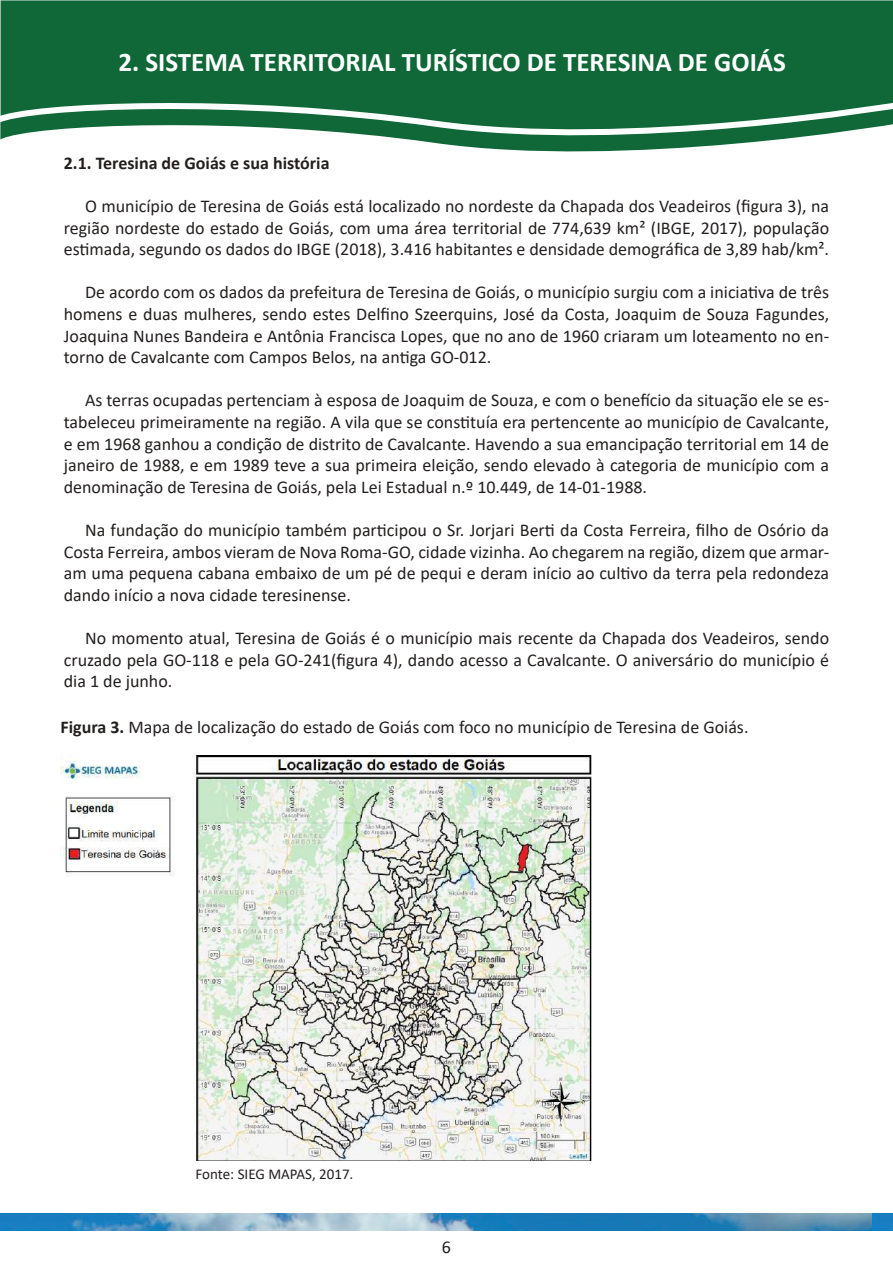
<style>
.page{position:relative;width:893px;height:1263px;background:#fff}
.page>*{position:absolute;margin:0;border:0;box-sizing:border-box;transform-origin:0 0}
.t1{font:700 27px "Calibri";color:#fff}
.t2{font:18px/21.6px "Calibri";color:#241f1f;text-align:justify}
.t3{font:700 18px "Calibri";color:#241f1f}
.t4{font:15px "Calibri";color:#241f1f}
.s1{font-weight:700}
</style>
<div class="page">
<img style="left:0;top:1213px;width:872px;height:17px">
<img style="left:872px;top:1213px;width:21px;height:17px">
<svg style="left:0;top:0;width:893px;height:151px;background:#2f7c52"></svg>
<img style="left:61px;top:756px;width:531px;height:405px">
<h1 class="t1" style="left:118px;top:43px;width:669px">2. SISTEMA TERRITORIAL TURÍSTICO DE TERESINA DE GOIÁS</h1>
<p class="t3" style="left:64px;top:150px;width:267px">2.1. Teresina de Goiás e sua história</p>
<p class="t2" style="left:64px;top:195px;width:767px;text-indent:21px">O município de Teresina de Goiás está localizado no nordeste da Chapada dos Veadeiros (figura 3), na região nordeste do estado de Goiás, com uma área territorial de 774,639 km² (IBGE, 2017), população estimada, segundo os dados do IBGE (2018), 3.416 habitantes e densidade demográfica de 3,89 hab/km².</p>
<p class="t2" style="left:64px;top:281px;width:767px;text-indent:21px">De acordo com os dados da prefeitura de Teresina de Goiás, o município surgiu com a iniciativa de três homens e duas mulheres, sendo estes Delfino Szeerquins, José da Costa, Joaquim de Souza Fagundes, Joaquina Nunes Bandeira e Antônia Francisca Lopes, que no ano de 1960 criaram um loteamento no en&shy;torno de Cavalcante com Campos Belos, na antiga GO-012.</p>
<p class="t2" style="left:64px;top:389px;width:767px;text-indent:21px">As terras ocupadas pertenciam à esposa de Joaquim de Souza, e com o benefício da situação ele se es&shy;tabeleceu primeiramente na região. A vila que se constituía era pertencente ao município de Cavalcante, e em 1968 ganhou a condição de distrito de Cavalcante. Havendo a sua emancipação territorial em 14 de janeiro de 1988, e em 1989 teve a sua primeira eleição, sendo elevado à categoria de município com a denominação de Teresina de Goiás, pela Lei Estadual n.º 10.449, de 14-01-1988.</p>
<p class="t2" style="left:64px;top:519px;width:767px;text-indent:21px">Na fundação do município também participou o Sr. Jorjari Berti da Costa Ferreira, filho de Osório da Costa Ferreira, ambos vieram de Nova Roma-GO, cidade vizinha. Ao chegarem na região, dizem que armar&shy;am uma pequena cabana embaixo de um pé de pequi e deram início ao cultivo da terra pela redondeza dando início a nova cidade teresinense.</p>
<p class="t2" style="left:64px;top:627px;width:767px;text-indent:21px">No momento atual, Teresina de Goiás é o município mais recente da Chapada dos Veadeiros, sendo cruzado pela GO-118 e pela GO-241(figura 4), dando acesso a Cavalcante. O aniversário do município é dia 1 de junho.</p>
<p class="t2" style="left:61px;top:716px;width:689px"><span class="s1">Figura 3.</span> Mapa de localização do estado de Goiás com foco no município de Teresina de Goiás.</p>
<p class="t4" style="left:196px;top:1163px;width:159px">Fonte: SIEG MAPAS, 2017.</p>
<p class="t2" style="left:442px;top:1236px;width:11px">6</p>
</div>
